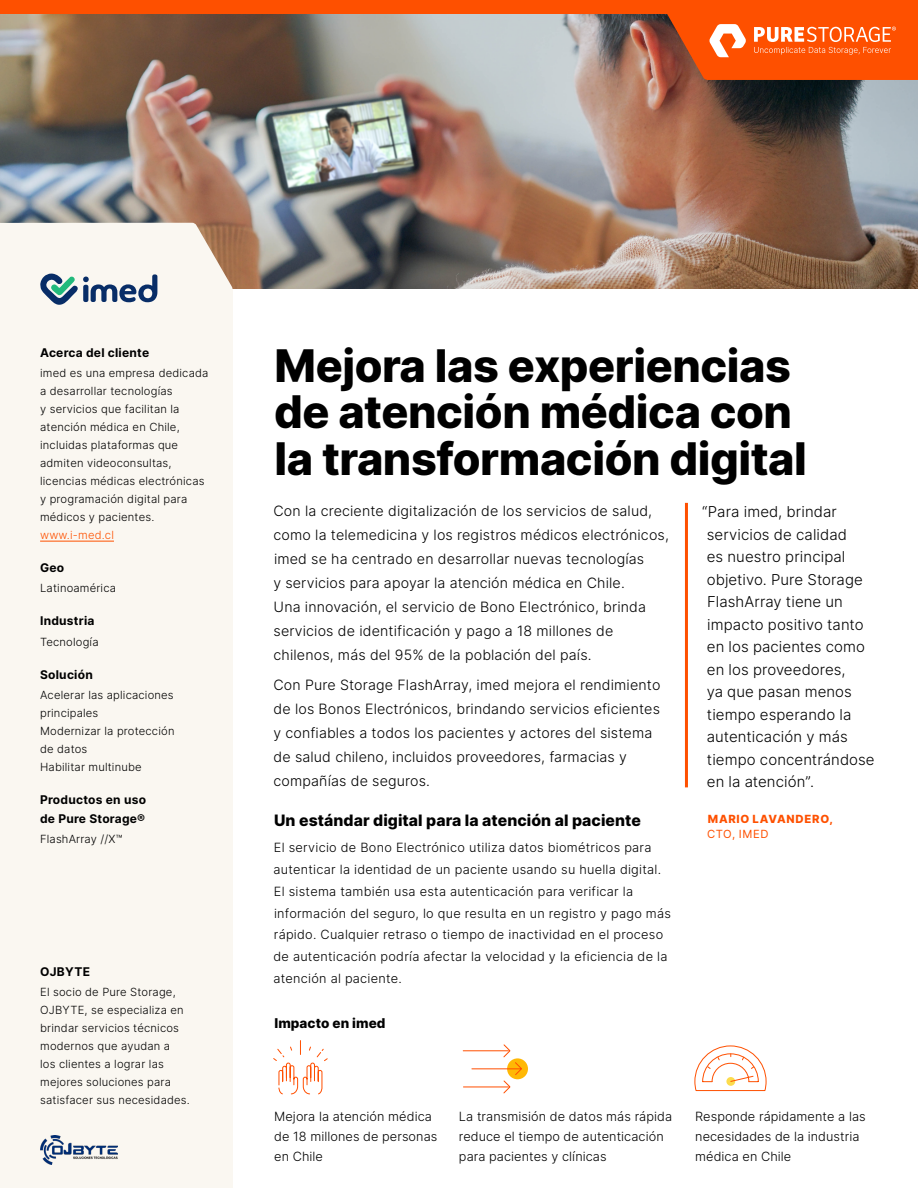
<style>
.page{position:relative;width:918px;height:1188px;background:#fff}
.page>*{position:absolute;margin:0;border:0;box-sizing:border-box;transform-origin:0 0}
.t1{font:800 45px/46.5px "Inter";letter-spacing:-.01em;color:#000}
.t2{font:800 15.75px "Inter";letter-spacing:.005em;color:#000}
.t3{font:300 15px/22.5px "Inter";letter-spacing:.005em;color:#000}
.t4{font:300 14.25px/24px "Inter";letter-spacing:.01em;color:#000}
.t5{font:800 13.5px "Inter";letter-spacing:.005em;color:#000}
.t6{font:300 12.75px/20.2px "Inter";letter-spacing:.02em;color:#000}
.t7{font:700 12px/19.5px "Inter";letter-spacing:.02em;color:#000}
.t8{font:300 11.25px/18px "Inter";letter-spacing:.015em;color:#000}
.t9{font:800 11.25px "Inter";letter-spacing:.065em;color:#fe5000}
.t10{font:300 11.25px "Inter";letter-spacing:.015em;color:#fe5000}
.t11{font:11.25px "Inter";letter-spacing:.04em;color:#fe5000}
</style>
<div class="page">
<img style="left:0;top:14px;width:918px;height:275px">
<div style="left:0;top:223px;width:233px;height:965px;background:#faf7f1"></div>
<svg style="left:650px;top:14px;width:268px;height:66px;background:#ec5e20"></svg>
<div style="left:0;top:0;width:918px;height:14px;background:#fe5000"></div>
<svg style="left:40px;top:273px;width:117px;height:32px"></svg>
<hr style="left:40px;top:541px;width:74px;height:1px;background:#fe5000">
<hr style="left:685px;top:503px;width:3px;height:284px;background:#fe5000">
<svg style="left:273px;top:1040px;width:55px;height:55px"></svg>
<svg style="left:694px;top:1045px;width:73px;height:46px"></svg>
<div style="left:507px;top:1058px;width:21px;height:21px;background:#ffb805;border-radius:50%"></div>
<svg style="left:462px;top:1044px;width:61px;height:50px"></svg>
<img style="left:41px;top:1136px;width:77px;height:29px">
<p class="t7" style="left:40px;top:343px;width:111px">Acerca del cliente</p>
<p class="t8" style="left:40px;top:364px;width:170px">imed es una empresa dedicada a desarrollar tecnologías<br>y servicios que facilitan la atención médica en Chile, incluidas plataformas que admiten videoconsultas, licencias médicas electrónicas y programación digital para médicos y pacientes.</p>
<p class="t10" style="left:40px;top:527px;width:75px">www.i-med.cl</p>
<p class="t7" style="left:40px;top:558px;width:26px">Geo</p>
<p class="t8" style="left:40px;top:579px;width:77px">Latinoamérica</p>
<p class="t7" style="left:40px;top:611px;width:56px">Industria</p>
<p class="t8" style="left:40px;top:632px;width:60px">Tecnología</p>
<p class="t7" style="left:40px;top:664px;width:54px">Solución</p>
<p class="t8" style="left:40px;top:686px;width:136px">Acelerar las aplicaciones principales<br>Modernizar la protección de datos<br>Habilitar multinube</p>
<p class="t7" style="left:40px;top:789px;width:107px">Productos en uso de Pure Storage®</p>
<p class="t8" style="left:40px;top:830px;width:84px">FlashArray //X™</p>
<p class="t7" style="left:40px;top:962px;width:51px">OJBYTE</p>
<p class="t8" style="left:40px;top:983px;width:151px">El socio de Pure Storage,<br>OJBYTE, se especializa en brindar servicios técnicos modernos que ayudan a<br>los clientes a lograr las mejores soluciones para satisfacer sus necesidades.</p>
<h1 class="t1" style="left:274px;top:341px;width:534px">Mejora las experiencias de atención médica con la transformación digital</h1>
<p class="t4" style="left:273px;top:498px;width:397px">Con la creciente digitalización de los servicios de salud, como la telemedicina y los registros médicos electrónicos, imed se ha centrado en desarrollar nuevas tecnologías<br>y servicios para apoyar la atención médica en Chile.<br>Una innovación, el servicio de Bono Electrónico, brinda servicios de identificación y pago a 18 millones de chilenos, más del 95% de la población del país.</p>
<p class="t4" style="left:273px;top:673px;width:389px">Con Pure Storage FlashArray, imed mejora el rendimiento de los Bonos Electrónicos, brindando servicios eficientes y confiables a todos los pacientes y actores del sistema de salud chileno, incluidos proveedores, farmacias y compañías de seguros.</p>
<p class="t2" style="left:274px;top:809px;width:368px">Un estándar digital para la atención al paciente</p>
<p class="t6" style="left:273px;top:837px;width:399px;line-height:21.8px">El servicio de Bono Electrónico utiliza datos biométricos para autenticar la identidad de un paciente usando su huella digital.<br>El sistema también usa esta autenticación para verificar la información del seguro, lo que resulta en un registro y pago más rápido. Cualquier retraso o tiempo de inactividad en el proceso de autenticación podría afectar la velocidad y la eficiencia de la atención al paciente.</p>
<p class="t5" style="left:274px;top:1013px;width:113px">Impacto en imed</p>
<p class="t3" style="left:707px;top:501px;width:169px;text-indent:-5px">“Para imed, brindar servicios de calidad<br>es nuestro principal objetivo. Pure Storage<br>FlashArray tiene un impacto positivo tanto en los pacientes como en los proveedores,<br>ya que pasan menos tiempo esperando la autenticación y más tiempo concentrándose en la atención”.</p>
<p class="t9" style="left:708px;top:810px;width:126px">MARIO LAVANDERO,</p>
<p class="t11" style="left:707px;top:825px;width:63px">CTO, IMED</p>
<p class="t6" style="left:274px;top:1106px;width:165px">Mejora la atención médica de 18 millones de personas en Chile</p>
<p class="t6" style="left:459px;top:1106px;width:215px">La transmisión de datos más rápida reduce el tiempo de autenticación para pacientes y clínicas</p>
<p class="t6" style="left:695px;top:1106px;width:172px">Responde rápidamente a las necesidades de la industria médica en Chile</p>
</div>
